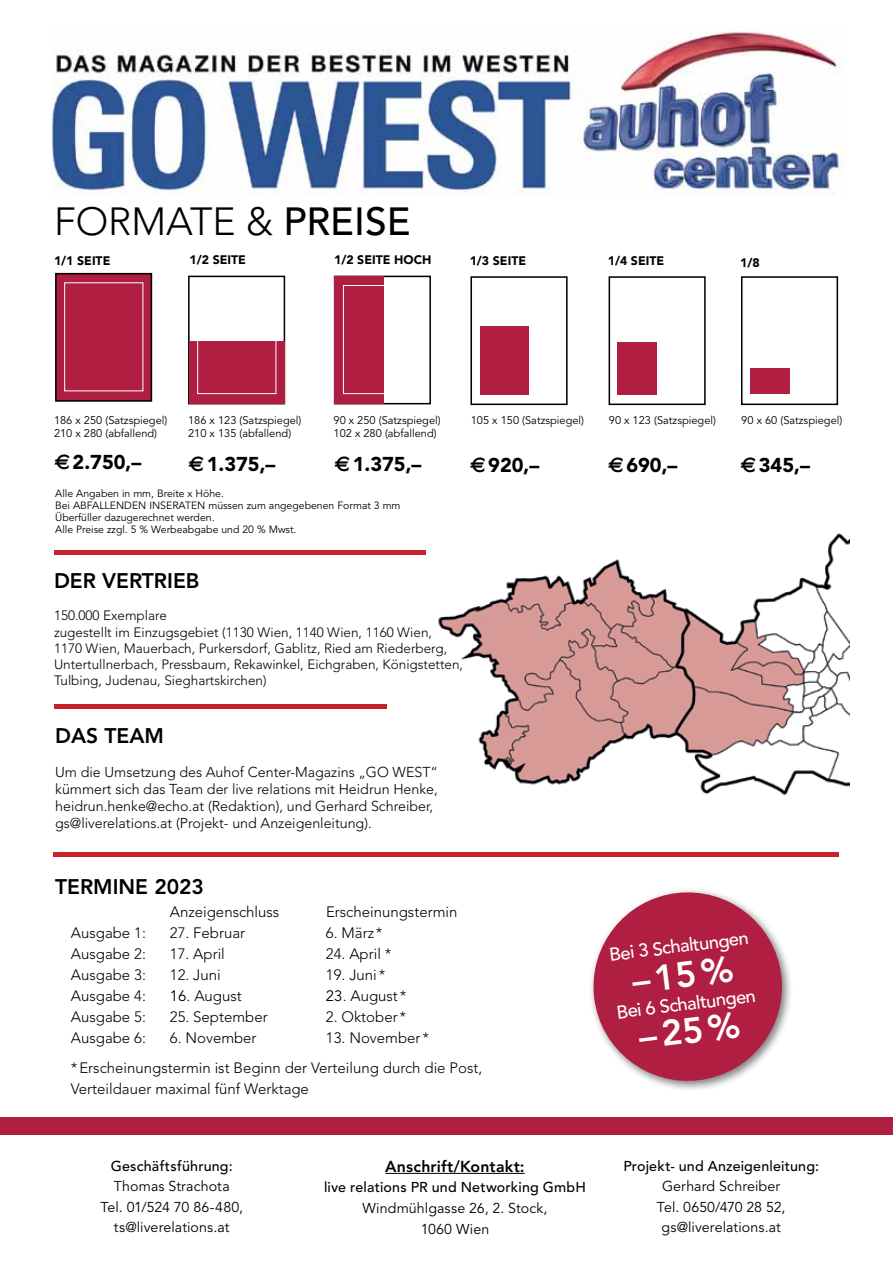
<style>
.page{position:relative;width:893px;height:1263px;background:#fff}
.page>*{position:absolute;margin:0;border:0;box-sizing:border-box;transform-origin:0 0}
.t1{font:300 39px "Avenir";color:#000}
.t2{font:800 35.85px "Avenir";color:#fff}
.t3{font:800 21px "Avenir";color:#000}
.t4{font:900 19.95px "Avenir";color:#000}
.t5{font:500 18.45px "Avenir";color:#fff}
.t6{font:800 15.9px "Avenir";letter-spacing:.015em;color:#000}
.t7{font:300 15px/29.5px "Avenir";color:#000}
.t8{font:300 14.25px/17.1px "Avenir";color:#000}
.t9{font:14.25px/20.5px "Avenir";letter-spacing:.005em;color:#000;text-align:center}
.t10{font:500 14.25px "Avenir";letter-spacing:.015em;color:#000}
.t11{font:300 13.5px/16.2px "Avenir";color:#000}
.t12{font:900 12.3px "Avenir";color:#000}
.t13{font:11.1px/13.4px "Avenir";color:#000}
.t14{font:10.5px/12px "Avenir";color:#000}
.s1{font-weight:500}
.s2{font-family:"EUR Ofont";font-weight:400}
.s3{font-family:"Avenir LT Std";font-weight:400}
</style>
<div class="page">
<img style="left:438px;top:533px;width:411px;height:263px">
<div style="left:0;top:1117px;width:893px;height:18px;background:#b01e41"></div>
<div style="left:56px;top:274px;width:95px;height:127px;background:#b01e41"></div>
<div style="left:55px;top:273px;width:97px;height:129px;border:2px solid #000"></div>
<div style="left:64px;top:282px;width:79px;height:109px;border:1px solid #fff"></div>
<div style="left:188px;top:276px;width:97px;height:128px;border:2px solid #000"></div>
<div style="left:189px;top:341px;width:95px;height:63px;background:#b01e41"></div>
<div style="left:197px;top:285px;width:79px;height:109px;border:1px solid #fff"></div>
<div style="left:334px;top:276px;width:97px;height:128px;border:2px solid #000"></div>
<div style="left:335px;top:276px;width:49px;height:128px;background:#b01e41"></div>
<div style="left:343px;top:285px;width:79px;height:109px;border:1px solid #fff"></div>
<div style="left:609px;top:276px;width:97px;height:129px;border:2px solid #000"></div>
<div style="left:618px;top:342px;width:39px;height:52px;background:#b01e41"></div>
<div style="left:470px;top:276px;width:98px;height:129px;border:2px solid #000"></div>
<div style="left:480px;top:326px;width:48px;height:68px;background:#b01e41"></div>
<div style="left:741px;top:276px;width:97px;height:129px;border:2px solid #000"></div>
<div style="left:750px;top:369px;width:39px;height:25px;background:#b01e41"></div>
<div style="left:54px;top:852px;width:785px;height:5px;background:#c7212a"></div>
<hr style="left:54px;top:550px;width:371px;height:4px;background:#c7212a">
<hr style="left:54px;top:704px;width:332px;height:4px;background:#c7212a">
<div style="left:588px;top:887px;width:205px;height:205px;background:#000;opacity:.5"></div>
<svg style="left:588px;top:887px;width:200px;height:199px"></svg>
<hr style="left:385px;top:1173px;width:140px;height:1px;background:#000">
<img style="left:52px;top:25px;width:792px;height:171px">
<h1 class="t1" style="left:54px;top:199px;width:274px">formate &amp; <span class="s1">Preise</span></h1>
<p class="t12" style="left:54px;top:253px;width:58px">1/1 SEITE</p>
<p class="t12" style="left:190px;top:253px;width:58px">1/2 SEITE</p>
<p class="t12" style="left:334px;top:253px;width:99px">1/2 SEITE HOCH</p>
<p class="t12" style="left:470px;top:253px;width:58px">1/3 SEITE</p>
<p class="t12" style="left:608px;top:253px;width:58px">1/4 SEITE</p>
<p class="t12" style="left:740px;top:255px;width:21px">1/8</p>
<p class="t13" style="left:54px;top:414px;width:115px">186 x 250 (Satzspiegel)<br>210 x 280 (abfallend)</p>
<h3 class="t4" style="left:54px;top:449px;width:89px"><span class="s2">R</span> 2.750,–</h3>
<p class="t13" style="left:188px;top:413px;width:115px">186 x 123 (Satzspiegel)<br>210 x 135 (abfallend)</p>
<h3 class="t4" style="left:188px;top:452px;width:89px"><span class="s2">R</span> 1.375,–</h3>
<p class="t13" style="left:333px;top:414px;width:109px">90 x 250 (Satzspiegel)<br>102 x 280 (abfallend)</p>
<h3 class="t4" style="left:334px;top:452px;width:89px"><span class="s2">R</span> 1.375,–</h3>
<p class="t14" style="left:55px;top:487px;width:347px">Alle Angaben in mm, Breite x Höhe.<br>Bei ab fallenden Inserat en müssen zum angegebenen Format 3 mm Überfüller dazugerechnet werden.<br>Alle Preise zzgl. 5 % Werbeabgabe und 20 % Mwst.</p>
<h3 class="t3" style="left:54px;top:568px;width:147px">DER VERTRIEB</h3>
<p class="t11" style="left:54px;top:608px;width:411px">150.000 Exemplare<br>zugestellt im Einzugsgebiet (1130 Wien, 1140 Wien, 1160 Wien, 1170 Wien, Mauerbach, Purkersdorf, Gablitz, Ried am Riederberg, Untertullnerbach, Pressbaum, Rekawinkel, Eichgraben, Königstetten, Tulbing, Judenau, Sieghartskirchen)</p>
<h3 class="t3" style="left:55px;top:723px;width:64px">DA S TEA</h3>
<h3 class="t3" style="left:145px;top:723px;width:21px">M</h3>
<p class="t8" style="left:55px;top:763px;width:384px">Um die Umsetzung des Auhof Center-M agazins „GO WEST“ kümmert sich das Team der live relations mit Heidrun Henke, heidrun.henke@echo.at (Redaktion), und Gerhard Schreiber, gs@liverelations.at (Projekt- und Anzeigenleitung).</p>
<p class="t13" style="left:471px;top:414px;width:115px">105 x 150 (Satzspiegel)</p>
<h3 class="t4" style="left:470px;top:453px;width:71px"><span class="s2">R</span> 920,–</h3>
<h3 class="t3" style="left:55px;top:874px;width:150px">TERMINE 2023</h3>
<p class="t7" style="left:170px;top:897px;width:112px">Anzeigenschluss E</p>
<p class="t7" style="left:71px;top:918px;width:77px">Ausgabe 1:</p>
<p class="t7" style="left:170px;top:918px;width:77px">27. Februar</p>
<p class="t7" style="left:71px;top:939px;width:77px">Ausgabe 2:</p>
<p class="t7" style="left:170px;top:939px;width:57px">17. April</p>
<p class="t7" style="left:71px;top:960px;width:77px">Ausgabe 3:</p>
<p class="t7" style="left:170px;top:960px;width:52px">12. Juni</p>
<p class="t7" style="left:71px;top:981px;width:77px">Ausgabe 4:</p>
<p class="t7" style="left:170px;top:981px;width:73px"><span class="s3">16</span>. august</p>
<p class="t7" style="left:71px;top:1002px;width:77px">Ausgabe 5:</p>
<p class="t7" style="left:170px;top:1002px;width:99px">25. September</p>
<p class="t7" style="left:71px;top:1023px;width:77px">Ausgabe 6:</p>
<p class="t7" style="left:170px;top:1023px;width:88px">6. November</p>
<p class="t7" style="left:326px;top:897px;width:133px">erscheinungstermin</p>
<p class="t7" style="left:326px;top:918px;width:58px">6. märz *</p>
<p class="t7" style="left:326px;top:939px;width:67px">24. april *</p>
<p class="t7" style="left:326px;top:960px;width:61px">19. Juni *</p>
<p class="t7" style="left:326px;top:981px;width:82px"><span class="s3">23</span>. august *</p>
<p class="t7" style="left:326px;top:1002px;width:82px">2. oktober *</p>
<p class="t7" style="left:71px;top:1023px;width:413px;text-indent:255px">13. November *<br>* Erscheinungstermin ist Beginn der Verteilung durch die Post,</p>
<p class="t7" style="left:71px;top:1073px;width:240px">Verteildauer maximal fünf Werktage</p>
<p class="t13" style="left:609px;top:414px;width:109px">90 x 123 (Satzspiegel)</p>
<h3 class="t4" style="left:608px;top:453px;width:71px"><span class="s2">R</span> 690,–</h3>
<p class="t13" style="left:741px;top:414px;width:103px">90 x 60 (Satzspiegel)</p>
<h3 class="t4" style="left:740px;top:453px;width:71px"><span class="s2">R</span> 345,–</h3>
<p class="t5" style="left:608px;top:944px;width:142px;rotate:-7deg">Bei 3 Schaltungen</p>
<h2 class="t2" style="left:630px;top:960px;width:103px;rotate:-7deg">–15%</h2>
<p class="t5" style="left:615px;top:1002px;width:142px;rotate:-7deg">Bei 6 Schaltungen</p>
<h2 class="t2" style="left:636px;top:1016px;width:103px;rotate:-7deg">–25%</h2>
<p class="t10" style="left:111px;top:1157px;width:123px">Geschäftsführung:</p>
<p class="t9" style="left:100px;top:1176px;width:144px">Thomas Strachota<br>Tel. 01/524 70 86-480, ts@liverelations.at</p>
<p class="t6" style="left:385px;top:1157px;width:141px">ANSCHRIFT/KONTAKT:</p>
<p class="t10" style="left:324px;top:1179px;width:263px">live relations PR und Networking GmbH</p>
<p class="t9" style="left:362px;top:1198px;width:186px">Windmühlgasse 26, 2. Stock,<br>1060 Wien</p>
<p class="t10" style="left:623px;top:1157px;width:197px">Projekt- und Anzeigenleitung:</p>
<p class="t9" style="left:657px;top:1176px;width:130px">Gerhard Schreiber<br>Tel. 0650/470 28 52, gs@liverelations.at</p>
</div>
